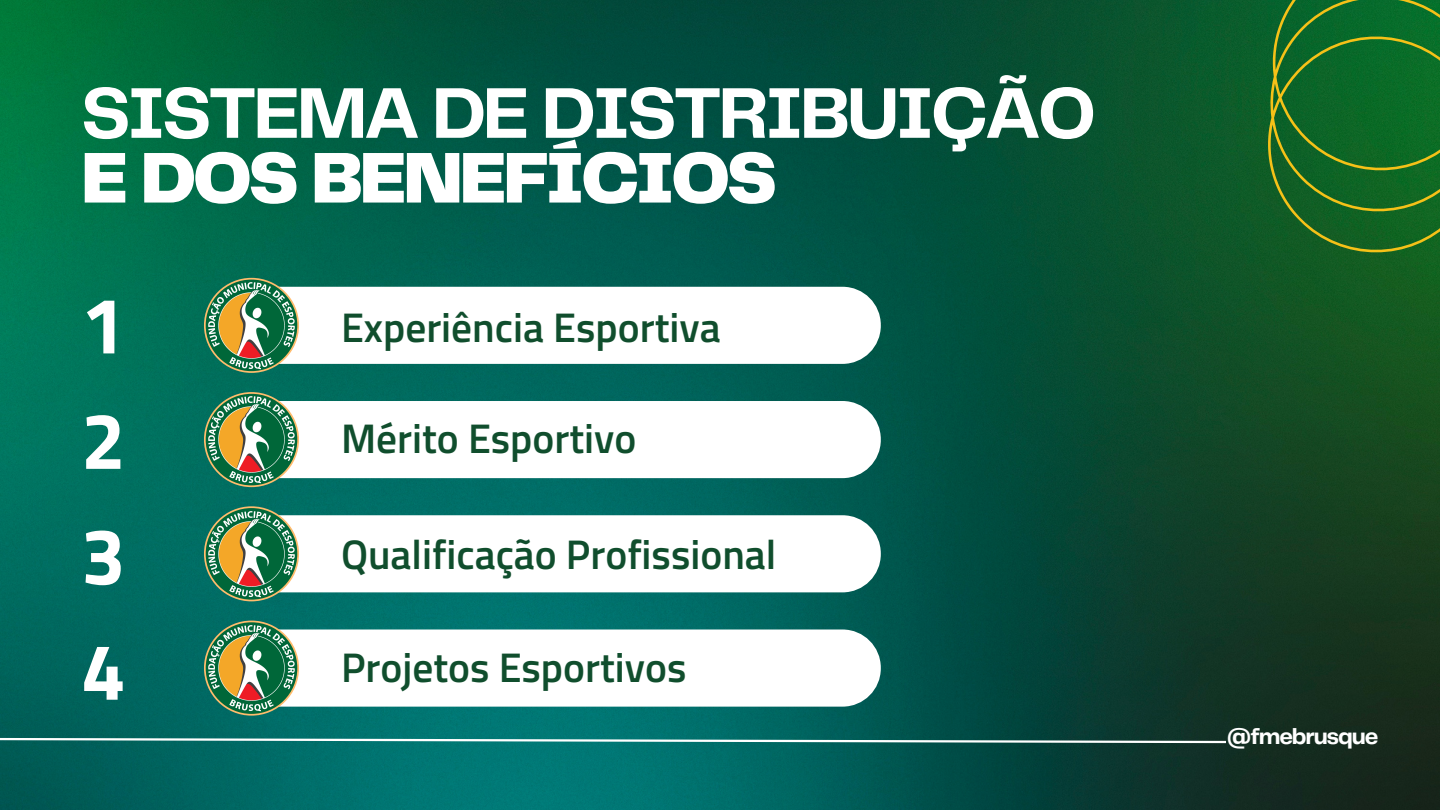
<style>
.page{position:relative;width:1440px;height:810px;background:#fff}
.page>*{position:absolute;margin:0;border:0;box-sizing:border-box;transform-origin:0 0}
.t1{font:700 79.9px "Titillium Web";color:#fff}
.t2{font:700 74.5px "Telegraf";letter-spacing:-.05em;color:#fff}
.t3{font:900 74.5px "Telegraf";letter-spacing:-.05em;color:#fff}
.t4{font:600 41.4px "Titillium Web";color:#104e2d}
.t5{font:700 22.7px "Telegraf";letter-spacing:-.05em;color:#fff}
</style>
<div class="page">
<img style="left:0;top:0;width:1440px;height:810px">
<svg style="left:1185px;top:0;width:255px;height:297px;background:#166426"></svg>
<svg style="left:0;top:737px;width:1228px;height:7px"></svg>
<div style="left:223px;top:287px;width:658px;height:77px;background:#fff;border-radius:38px"></div>
<svg style="left:204px;top:278px;width:95px;height:95px;background:#679168"></svg>
<div style="left:223px;top:401px;width:658px;height:77px;background:#fff;border-radius:38px"></div>
<svg style="left:204px;top:392px;width:95px;height:95px;background:#679169"></svg>
<div style="left:223px;top:515px;width:658px;height:77px;background:#fff;border-radius:38px"></div>
<svg style="left:204px;top:506px;width:95px;height:95px;background:#669169"></svg>
<div style="left:223px;top:630px;width:658px;height:77px;background:#fff;border-radius:38px"></div>
<svg style="left:204px;top:621px;width:95px;height:95px;background:#66906a"></svg>
<p class="t2" style="left:81px;top:81px;width:1017px">SISTEMA DE DISTRIBUIÇÃO</p>
<p class="t3" style="left:81px;top:146px;width:698px">E DOS BENEFÍCIOS</p>
<p class="t1" style="left:81px;top:263px;width:46px">1</p>
<p class="t1" style="left:81px;top:378px;width:46px">2</p>
<p class="t1" style="left:81px;top:494px;width:46px">3</p>
<p class="t1" style="left:81px;top:609px;width:46px">4</p>
<p class="t4" style="left:341px;top:295px;width:381px">Experiência Esportiva</p>
<p class="t4" style="left:341px;top:407px;width:297px">Mérito Esportivo</p>
<p class="t4" style="left:341px;top:522px;width:437px">Qualificação Profissional</p>
<p class="t4" style="left:341px;top:635px;width:347px">Projetos Esportivos</p>
<p class="t5" style="left:1227px;top:727px;width:153px">@fmebrusque</p>
</div>
